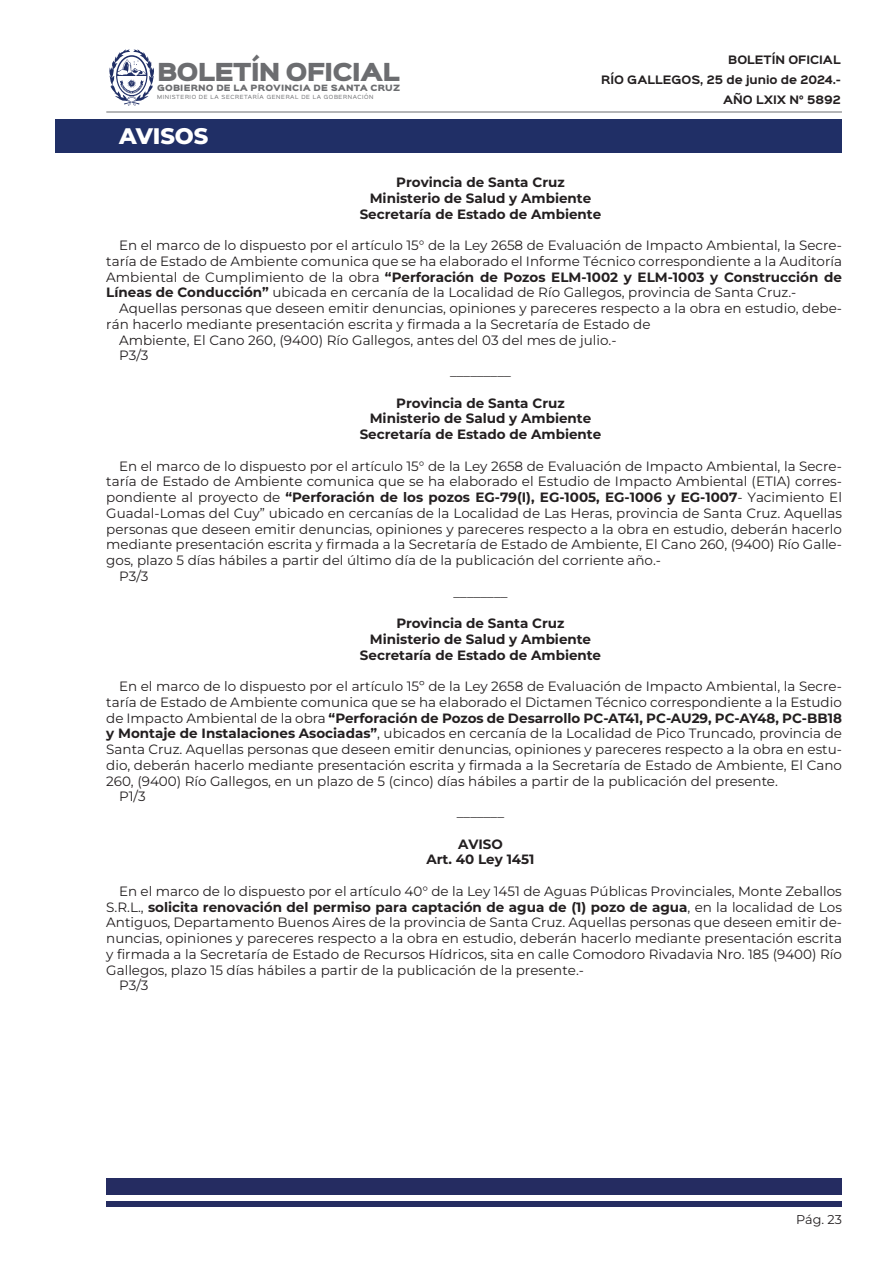
<style>
.page{position:relative;width:893px;height:1263px;background:#fff}
.page>*{position:absolute;margin:0;border:0;box-sizing:border-box;transform-origin:0 0}
.t1{font:800 22.5px "Montserrat";color:#fff}
.t2{font:22.35px "Sinkin Sans 900 X Black";letter-spacing:-.04em;color:#6c6d70}
.t3{font:13.5px/15.8px "Montserrat";color:#231f20;text-align:justify}
.t4{font:700 13.5px "Montserrat";color:#231f20}
.t5{font:12.75px "Montserrat";color:#231f20}
.t6{font:700 10.5px/20px "Sinkin Sans 700";color:#231f20;text-align:right}
.t7{font:7.8px "Sinkin Sans 900 X Black";letter-spacing:.02em;color:#6c6d70}
.t8{font:5.1px "Sinkin Sans 400";letter-spacing:.12em;color:#6c6d70}
.s1{font-weight:700}
</style>
<div class="page">
<svg style="left:109px;top:49px;width:45px;height:57px"></svg>
<hr style="left:106px;top:112px;width:736px;height:1px;background:#6c6d70">
<div style="left:55px;top:119px;width:787px;height:33px;background:#202f66"></div>
<div style="left:106px;top:1178px;width:736px;height:16px;background:#252c61"></div>
<div style="left:106px;top:1201px;width:736px;height:5px;background:#252c61"></div>
<h2 class="t2" style="left:157px;top:61px;width:244px">BOLETÍN OFICIAL</h2>
<p class="t7" style="left:157px;top:84px;width:245px">GOBIERNO DE LA PROVINCIA DE SANTA CRUZ</p>
<p class="t8" style="left:157px;top:93px;width:218px">MINISTERIO DE LA SECRETARÍA GENERAL DE LA GOBERNACIÓN</p>
<p class="t1" style="left:119px;top:121px;width:91px">AVISOS</p>
<p class="t6" style="left:601px;top:50px;width:241px">BOLETÍN OFICIAL<br>RÍO GALLEGOS, 25 de junio de 2024.-<br>AÑO LXIX N° 5892</p>
<p class="t4" style="left:396px;top:173px;width:170px">Provincia de Santa Cruz</p>
<p class="t4" style="left:370px;top:188px;width:223px">Ministerio de Salud y Ambiente</p>
<p class="t4" style="left:360px;top:204px;width:243px">Secretaría de Estado de Ambiente</p>
<p class="t3" style="left:106px;top:237px;width:737px;text-indent:13px">En el marco de lo dispuesto por el artículo 15° de la Ley 2658 de Evaluación de Impacto Ambiental, la Secre&shy;taría de Estado de Ambiente comunica que se ha elaborado el Informe Técnico correspondiente a la Auditoría Ambiental de Cumplimiento de la obra <span class="s1">“Perforación de Pozos ELM-1002 y ELM-1003 y Construcción de Líneas de Conducción”</span> ubicada en cercanía de la Localidad de Río Gallegos, provincia de Santa Cruz.-</p>
<p class="t3" style="left:106px;top:300px;width:737px;text-indent:13px">Aquellas personas que deseen emitir denuncias, opiniones y pareceres respecto a la obra en estudio, debe&shy;rán hacerlo mediante presentación escrita y firmada a la Secretaría de Estado de</p>
<p class="t3" style="left:119px;top:332px;width:499px">Ambiente, El Cano 260, (9400) Río Gallegos, antes del 03 del mes de julio.-</p>
<p class="t3" style="left:119px;top:347px;width:31px">P3/3</p>
<p class="t3" style="left:450px;top:363px;width:62px">_________</p>
<p class="t4" style="left:396px;top:393px;width:170px">Provincia de Santa Cruz</p>
<p class="t4" style="left:370px;top:409px;width:223px">Ministerio de Salud y Ambiente</p>
<p class="t4" style="left:360px;top:425px;width:243px">Secretaría de Estado de Ambiente</p>
<p class="t3" style="left:106px;top:458px;width:737px;text-indent:13px">En el marco de lo dispuesto por el artículo 15° de la Ley 2658 de Evaluación de Impacto Ambiental, la Secre&shy;taría de Estado de Ambiente comunica que se ha elaborado el Estudio de Impacto Ambiental (ETIA) corres&shy;pondiente al proyecto de <span class="s1">“Perforación de los pozos EG-79(I), EG-1005, EG-1006 y EG-1007</span>- Yacimiento El Guadal-Lomas del Cuy” ubicado en cercanías de la Localidad de Las Heras, provincia de Santa Cruz. Aquellas personas que deseen emitir denuncias, opiniones y pareceres respecto a la obra en estudio, deberán hacerlo mediante presentación escrita y firmada a la Secretaría de Estado de Ambiente, El Cano 260, (9400) Río Galle&shy;gos, plazo 5 días hábiles a partir del último día de la publicación del corriente año.-</p>
<p class="t3" style="left:119px;top:568px;width:31px">P3/3</p>
<p class="t3" style="left:453px;top:584px;width:55px">________</p>
<p class="t4" style="left:396px;top:614px;width:170px">Provincia de Santa Cruz</p>
<p class="t4" style="left:370px;top:629px;width:223px">Ministerio de Salud y Ambiente</p>
<p class="t4" style="left:360px;top:645px;width:243px">Secretaría de Estado de Ambiente</p>
<p class="t3" style="left:106px;top:678px;width:737px;text-indent:13px">En el marco de lo dispuesto por el artículo 15º de la Ley 2658 de Evaluación de Impacto Ambiental, la Secre&shy;taría de Estado de Ambiente comunica que se ha elaborado el Dictamen Técnico correspondiente a la Estudio de Impacto Ambiental de la obra <span class="s1">“Perforación de Pozos de Desarrollo PC-AT41, PC-AU29, PC-AY48, PC-BB18 y Montaje de Instalaciones Asociadas”</span>, ubicados en cercanía de la Localidad de Pico Truncado, provincia de Santa Cruz. Aquellas personas que deseen emitir denuncias, opiniones y pareceres respecto a la obra en estu&shy;dio, deberán hacerlo mediante presentación escrita y firmada a la Secretaría de Estado de Ambiente, El Cano 260, (9400) Río Gallegos, en un plazo de 5 (cinco) días hábiles a partir de la publicación del presente.</p>
<p class="t3" style="left:119px;top:788px;width:28px">P1/3</p>
<p class="t3" style="left:457px;top:804px;width:49px">_______</p>
<p class="t4" style="left:458px;top:834px;width:46px">AVISO</p>
<p class="t4" style="left:426px;top:850px;width:110px">Art. 40 Ley 1451</p>
<p class="t3" style="left:106px;top:883px;width:737px;text-indent:13px">En el marco de lo dispuesto por el artículo 40° de la Ley 1451 de Aguas Públicas Provinciales, Monte Zeballos S.R.L., <span class="s1">solicita renovación del permiso para captación de agua de (1) pozo de agua</span>, en la localidad de Los Antiguos, Departamento Buenos Aires de la provincia de Santa Cruz. Aquellas personas que deseen emitir de&shy;nuncias, opiniones y pareceres respecto a la obra en estudio, deberán hacerlo mediante presentación escrita y firmada a la Secretaría de Estado de Recursos Hídricos, sita en calle Comodoro Rivadavia Nro. 185 (9400) Río Gallegos, plazo 15 días hábiles a partir de la publicación de la presente.-</p>
<p class="t3" style="left:119px;top:977px;width:31px">P3/3</p>
<p class="t5" style="left:796px;top:1211px;width:47px">Pág. 23</p>
</div>
